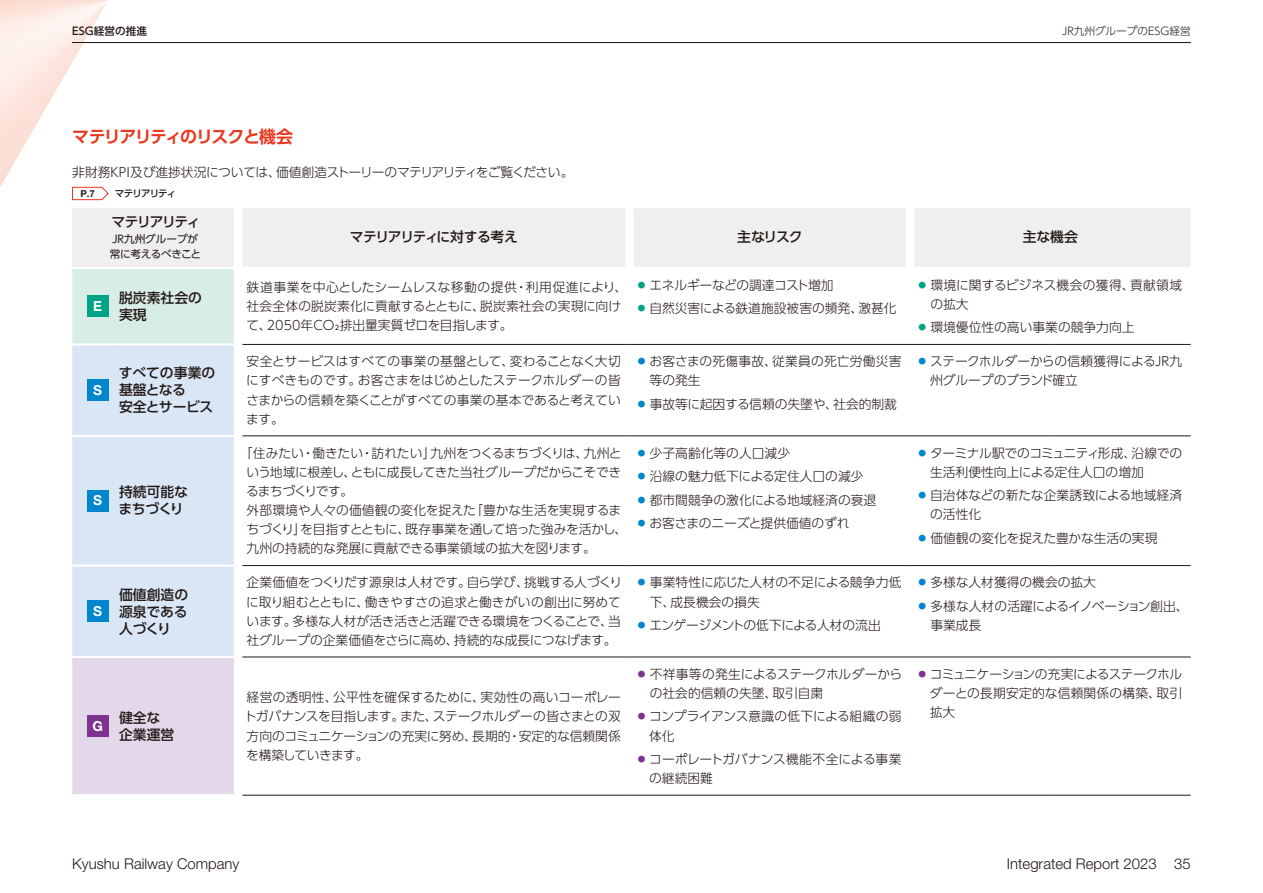
<style>
.page{position:relative;width:1263px;height:893px;background:#fff}
.page>*{position:absolute;margin:0;border:0;box-sizing:border-box;transform-origin:0 0}
.t1{font:700 16.95px "UD Shin Go Pro De";letter-spacing:-.09em;color:#e83820}
.t2{font:300 14.85px "Helvetica Neue LT Std";color:#221815}
.t3{font:500 13.8px/17px "UD Shin Go Pro";letter-spacing:-.01em;color:#221815}
.t4{font:500 13.8px "UD Shin Go Pro";letter-spacing:-.065em;color:#221815}
.t5{font:500 13.8px "UD Shin Go Pro";letter-spacing:-.105em;color:#221815}
.t6{font:700 13.8px "Helvetica Neue LT Std";color:#fff}
.t7{font:300 12.75px/19.2px "UD Shin Go Pro";color:#221815}
.t8{font:300 12.75px "UD Shin Go Pro";letter-spacing:-.02em;color:#221815}
.t9{font:300 12.75px "UD Shin Go Pro";letter-spacing:-.045em;color:#221815}
.t10{font:300 12.75px "UD Shin Go Pro";letter-spacing:-.03em;color:#221815}
.t11{font:10.65px/14.9px "UD Shin Go Pro";letter-spacing:-.02em;color:#221815}
.t12{font:300 10.65px "UD Shin Go Pro";color:#221815}
.t13{font:500 10.65px "UD Shin Go Pro";color:#221815}
.t14{font:500 9.6px "UD Shin Go Pro";letter-spacing:-.105em;color:#221815}
.t15{font:700 9.6px "Helvetica Neue LT Std";color:#221815}
</style>
<div class="page">
<svg style="left:0;top:0;width:109px;height:200px"></svg>
<div style="left:72px;top:208px;width:1119px;height:59px;background:#efefef"></div>
<div style="left:72px;top:269px;width:162px;height:74px;background:#d9ede7"></div>
<div style="left:72px;top:345px;width:162px;height:311px;background:#d8e6f6"></div>
<div style="left:72px;top:658px;width:162px;height:136px;background:#e3d7ea"></div>
<div style="left:234px;top:208px;width:8px;height:59px;background:#fff"></div>
<div style="left:625px;top:208px;width:9px;height:59px;background:#fff"></div>
<div style="left:906px;top:208px;width:8px;height:59px;background:#fff"></div>
<hr style="left:242px;top:344px;width:387px;height:1px;background:#221815">
<hr style="left:629px;top:344px;width:281px;height:1px;background:#221815">
<hr style="left:910px;top:344px;width:143px;height:1px;background:#221815">
<hr style="left:1053px;top:344px;width:138px;height:1px;background:#221815">
<hr style="left:242px;top:436px;width:387px;height:1px;background:#221815">
<hr style="left:629px;top:436px;width:281px;height:1px;background:#221815">
<hr style="left:910px;top:436px;width:143px;height:1px;background:#221815">
<hr style="left:1053px;top:436px;width:138px;height:1px;background:#221815">
<hr style="left:242px;top:565px;width:387px;height:1px;background:#221815">
<hr style="left:629px;top:565px;width:281px;height:1px;background:#221815">
<hr style="left:910px;top:565px;width:143px;height:1px;background:#221815">
<hr style="left:1053px;top:565px;width:138px;height:1px;background:#221815">
<hr style="left:242px;top:657px;width:387px;height:1px;background:#221815">
<hr style="left:629px;top:657px;width:281px;height:1px;background:#221815">
<hr style="left:910px;top:657px;width:143px;height:1px;background:#221815">
<hr style="left:1053px;top:657px;width:138px;height:1px;background:#221815">
<hr style="left:242px;top:795px;width:387px;height:1px;background:#221815">
<hr style="left:629px;top:795px;width:281px;height:1px;background:#221815">
<hr style="left:910px;top:795px;width:143px;height:1px;background:#221815">
<hr style="left:1053px;top:795px;width:138px;height:1px;background:#221815">
<hr style="left:72px;top:435px;width:47px;height:2px;background:#fff">
<hr style="left:119px;top:435px;width:115px;height:2px;background:#fff">
<hr style="left:72px;top:564px;width:47px;height:3px;background:#fff">
<hr style="left:119px;top:564px;width:115px;height:3px;background:#fff">
<div style="left:87px;top:296px;width:21px;height:21px;background:#00a385"></div>
<div style="left:87px;top:379px;width:21px;height:22px;background:#0086cd"></div>
<div style="left:87px;top:490px;width:21px;height:21px;background:#0086cd"></div>
<div style="left:87px;top:601px;width:21px;height:21px;background:#0086cd"></div>
<div style="left:87px;top:715px;width:21px;height:22px;background:#7e318e"></div>
<hr style="left:72px;top:42px;width:1119px;height:1px;background:#221815">
<p class="t13" style="left:72px;top:22px;width:76px">ESG経営の推進</p>
<p class="t12" style="left:1062px;top:22px;width:130px">JR九州グループのESG経営</p>
<h1 class="t1" style="left:72px;top:122px;width:222px">マテリアリティのリスクと機会</h1>
<p class="t8" style="left:72px;top:162px;width:503px">非財務KPI及び進捗状況については、価値創造ストーリーのマテリアリティをご覧ください。</p>
<p class="t15" style="left:81px;top:187px;width:16px">P.7</p>
<p class="t14" style="left:115px;top:186px;width:63px">マテリアリティ</p>
<p class="t5" style="left:112px;top:210px;width:90px">マテリアリティ</p>
<p class="t11" style="left:110px;top:231px;width:93px">JR九州グループが常に考えるべきこと</p>
<p class="t4" style="left:350px;top:226px;width:169px">マテリアリティに対する考え</p>
<p class="t3" style="left:737px;top:228px;width:67px">主なリスク</p>
<p class="t3" style="left:1023px;top:228px;width:57px">主な機会</p>
<p class="t6" style="left:93px;top:297px;width:10px">E</p>
<p class="t3" style="left:119px;top:289px;width:84px">脱炭素社会の実現</p>
<p class="t7" style="left:246px;top:277px;width:382px">鉄道事業を中心としたシームレスな移動の提供・利用促進により、社会全体の脱炭素化に貢献するとともに、脱炭素社会の実現に向けて、2050年CO₂排出量実質ゼロを目指します。</p>
<p class="t10" style="left:638px;top:275px;width:197px"><sup>●</sup> エネルギーなどの調達コスト増加</p>
<p class="t7" style="left:638px;top:298px;width:260px"><sup>●</sup> 自然災害による鉄道施設被害の頻発、激甚化</p>
<p class="t6" style="left:93px;top:381px;width:10px">S</p>
<p class="t3" style="left:119px;top:364px;width:98px">すべての事業の基盤となる<br>安全とサービス</p>
<p class="t7" style="left:246px;top:351px;width:376px;text-align:justify">安全とサービスはすべての事業の基盤として、変わることなく大切にすべきものです。お客さまをはじめとしたステークホルダーの皆さまからの信頼を築くことがすべての事業の基本であると考えています。</p>
<p class="t7" style="left:650px;top:351px;width:253px;text-indent:-12px"><sup>●</sup> お客さまの死傷事故、従業員の死亡労働災害等の発生</p>
<p class="t7" style="left:638px;top:394px;width:261px"><sup>●</sup> 事故等に起因する信頼の失墜や、社会的制裁</p>
<p class="t6" style="left:93px;top:492px;width:10px">S</p>
<p class="t3" style="left:119px;top:483px;width:71px">持続可能なまちづくり</p>
<p class="t7" style="left:246px;top:443px;width:383px;text-indent:-6px">「住みたい・働きたい・訪れたい」九州をつくるまちづくりは、九州という地域に根差し、ともに成長してきた当社グループだからこそできるまちづくりです。<br>外部環境や人々の価値観の変化を捉えた「豊かな生活を実現するまちづくり」を目指すとともに、既存事業を通して培った強みを活かし、九州の持続的な発展に貢献できる事業領域の拡大を図ります。</p>
<p class="t7" style="left:638px;top:443px;width:154px"><sup>●</sup> 少子高齢化等の人口減少</p>
<p class="t7" style="left:638px;top:466px;width:227px"><sup>●</sup> 沿線の魅力低下による定住人口の減少</p>
<p class="t7" style="left:638px;top:490px;width:240px"><sup>●</sup> 都市間競争の激化による地域経済の衰退</p>
<p class="t7" style="left:638px;top:513px;width:213px"><sup>●</sup> お客さまのニーズと提供価値のずれ</p>
<p class="t6" style="left:93px;top:602px;width:10px">S</p>
<p class="t3" style="left:119px;top:585px;width:71px;text-align:justify">価値創造の源泉である人づくり</p>
<p class="t7" style="left:246px;top:572px;width:377px;text-align:justify">企業価値をつくりだす源泉は人材です。自ら学び、挑戦する人づくりに取り組むとともに、働きやすさの追求と働きがいの創出に努めています。多様な人材が活き活きと活躍できる環境をつくることで、当社グループの企業価値をさらに高め、持続的な成長につなげます。</p>
<p class="t7" style="left:650px;top:572px;width:253px;text-indent:-12px"><sup>●</sup> 事業特性に応じた人材の不足による競争力低下、成長機会の損失</p>
<p class="t9" style="left:638px;top:615px;width:244px"><sup>●</sup> エンゲージメントの低下による人材の流出</p>
<p class="t6" style="left:93px;top:717px;width:12px">G</p>
<p class="t3" style="left:119px;top:709px;width:57px">健全な企業運営</p>
<p class="t7" style="left:244px;top:687px;width:378px;text-align:justify">経営の透明性、公平性を確保するために、実効性の高いコーポレートガバナンスを目指します。また、ステークホルダーの皆さまとの双方向のコミュニケーションの充実に努め、長期的・安定的な信頼関係を構築していきます。</p>
<p class="t7" style="left:650px;top:664px;width:254px;text-indent:-12px"><sup>●</sup> 不祥事等の発生によるステークホルダーからの社会的信頼の失墜、取引自粛</p>
<p class="t7" style="left:649px;top:706px;width:254px;text-indent:-11px"><sup>●</sup> コンプライアンス意識の低下による組織の弱体化</p>
<p class="t7" style="left:649px;top:749px;width:254px;text-indent:-11px"><sup>●</sup> コーポレートガバナンス機能不全による事業の継続困難</p>
<p class="t7" style="left:930px;top:275px;width:253px;text-indent:-12px"><sup>●</sup> 環境に関するビジネス機会の獲得、貢献領域の拡大</p>
<p class="t7" style="left:918px;top:317px;width:217px"><sup>●</sup> 環境優位性の高い事業の競争力向上</p>
<p class="t7" style="left:930px;top:351px;width:253px;text-indent:-12px"><sup>●</sup> ステークホルダーからの信頼獲得によるJR九州グループのブランド確立</p>
<p class="t7" style="left:930px;top:443px;width:254px;text-indent:-12px"><sup>●</sup> ターミナル駅でのコミュニティ形成、沿線での生活利便性向上による定住人口の増加</p>
<p class="t7" style="left:930px;top:485px;width:253px;text-indent:-12px"><sup>●</sup> 自治体などの新たな企業誘致による地域経済の活性化</p>
<p class="t7" style="left:918px;top:528px;width:240px"><sup>●</sup> 価値観の変化を捉えた豊かな生活の実現</p>
<p class="t7" style="left:918px;top:572px;width:179px"><sup>●</sup> 多様な人材獲得の機会の拡大</p>
<p class="t7" style="left:930px;top:596px;width:260px;text-indent:-12px"><sup>●</sup> 多様な人材の活躍によるイノベーション創出、事業成長</p>
<p class="t7" style="left:930px;top:664px;width:254px;text-align:justify;text-indent:-11px"><sup>●</sup> コミュニケーションの充実によるステークホルダーとの長期安定的な信頼関係の構築、取引拡大</p>
<p class="t2" style="left:72px;top:855px;width:169px">Kyushu Railway Company</p>
<p class="t2" style="left:1007px;top:855px;width:185px">Integrated Report 2023 35</p>
</div>
